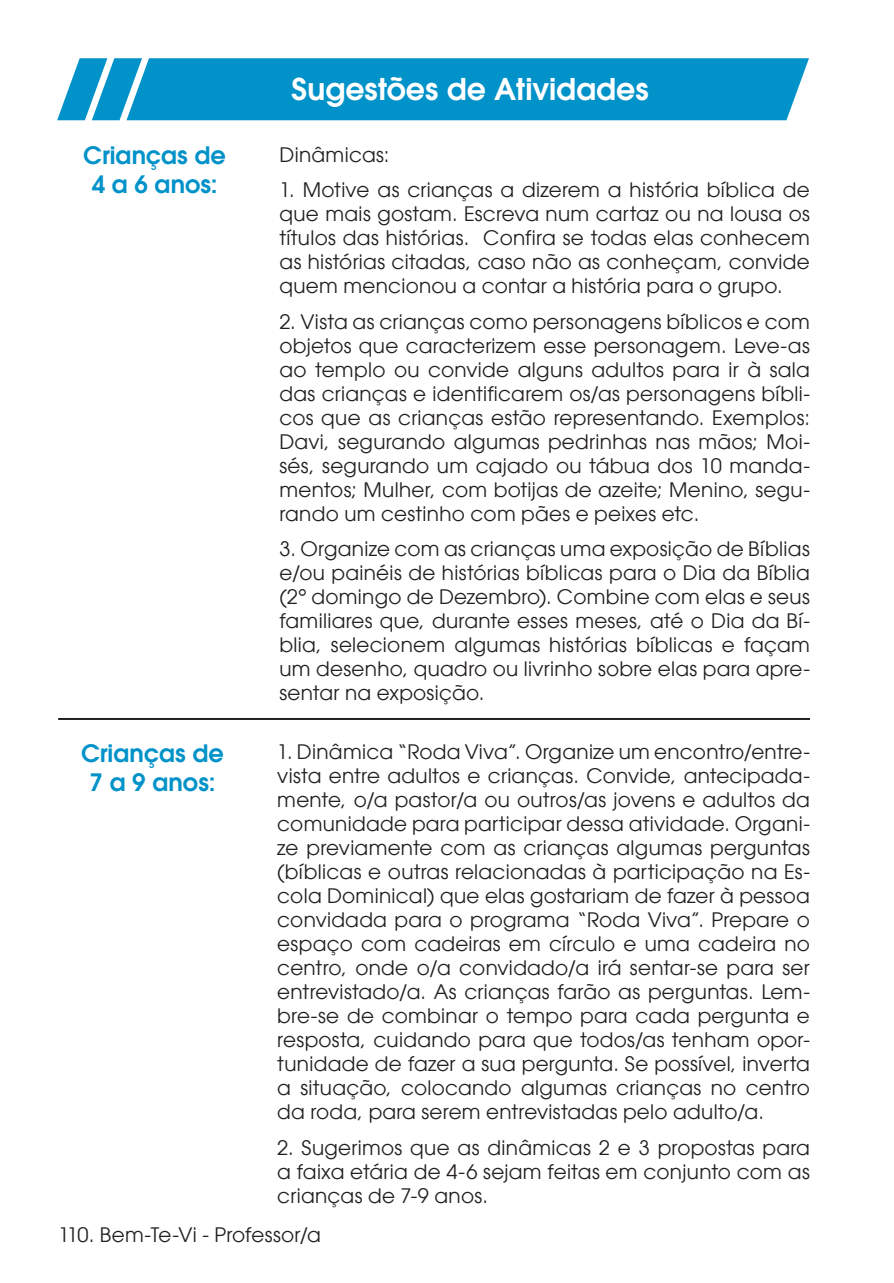
<style>
.page{position:relative;width:894px;height:1283px;background:#fff}
.page>*{position:absolute;margin:0;border:0;box-sizing:border-box;transform-origin:0 0}
.t1{font:600 30px "Avant Garde LT";color:#fff}
.t2{font:600 24px/28.8px "Avant Garde LT";color:#0092c8;text-align:center}
.t3{font:20px/24px "Avant Garde LT";letter-spacing:.015em;color:#231f20;text-align:justify}
</style>
<div class="page">
<div style="left:57px;top:58px;width:751px;height:62px;background:#0092c8"></div>
<hr style="left:58px;top:718px;width:751px;height:2px;background:#231f20">
<h1 class="t1" style="left:291px;top:70px;width:358px">Sugestões de Atividades</h1>
<p class="t2" style="left:83px;top:140px;width:144px">Crianças de<br>4 a 6 anos:</p>
<p class="t3" style="left:279px;top:143px;width:111px">Dinâmicas:</p>
<p class="t3" style="left:279px;top:178px;width:532px">1. Motive as crianças a dizerem a história bíblica de que mais gostam. Escreva num cartaz ou na lousa os títulos das histórias. Confira se todas elas conhecem as histórias citadas, caso não as conheçam, convide quem mencionou a contar a história para o grupo.</p>
<p class="t3" style="left:279px;top:309px;width:532px">2. Vista as crianças como personagens bíblicos e com objetos que caracterizem esse personagem. Leve-as ao templo ou convide alguns adultos para ir à sala das crianças e identificarem os/as personagens bíbli&shy;cos que as crianças estão representando. Exemplos:<br>Davi, segurando algumas pedrinhas nas mãos; Moi&shy;sés, segurando um cajado ou tábua dos 10 manda&shy;mentos; Mulher, com botijas de azeite; Menino, segu&shy;rando um cestinho com pães e peixes etc.</p>
<p class="t3" style="left:279px;top:537px;width:532px">3. Organize com as crianças uma exposição de Bíblias e/ou painéis de histórias bíblicas para o Dia da Bíblia (2º domingo de Dezembro). Combine com elas e seus familiares que, durante esses meses, até o Dia da Bí&shy;blia, selecionem algumas histórias bíblicas e façam um desenho, quadro ou livrinho sobre elas para apre&shy;sentar na exposição.</p>
<p class="t2" style="left:81px;top:738px;width:144px">Crianças de<br>7 a 9 anos:</p>
<p class="t3" style="left:277px;top:740px;width:534px">1. Dinâmica “Roda Viva”. Organize um encontro/entre&shy;vista entre adultos e crianças. Convide, antecipada&shy;mente, o/a pastor/a ou outros/as jovens e adultos da comunidade para participar dessa atividade. Organi&shy;ze previamente com as crianças algumas perguntas (bíblicas e outras relacionadas à participação na Es&shy;cola Dominical) que elas gostariam de fazer à pessoa convidada para o programa “Roda Viva”. Prepare o espaço com cadeiras em círculo e uma cadeira no centro, onde o/a convidado/a irá sentar-se para ser entrevistado/a. As crianças farão as perguntas. Lem&shy;bre-se de combinar o tempo para cada pergunta e resposta, cuidando para que todos/as tenham opor&shy;tunidade de fazer a sua pergunta. Se possível, inverta a situação, colocando algumas crianças no centro da roda, para serem entrevistadas pelo adulto/a.</p>
<p class="t3" style="left:277px;top:1135px;width:534px">2. Sugerimos que as dinâmicas 2 e 3 propostas para a faixa etária de 4-6 sejam feitas em conjunto com as crianças de 7-9 anos.</p>
<p class="t3" style="left:58px;top:1222px;width:264px">110. Bem-Te-Vi - Professor/a</p>
</div>
